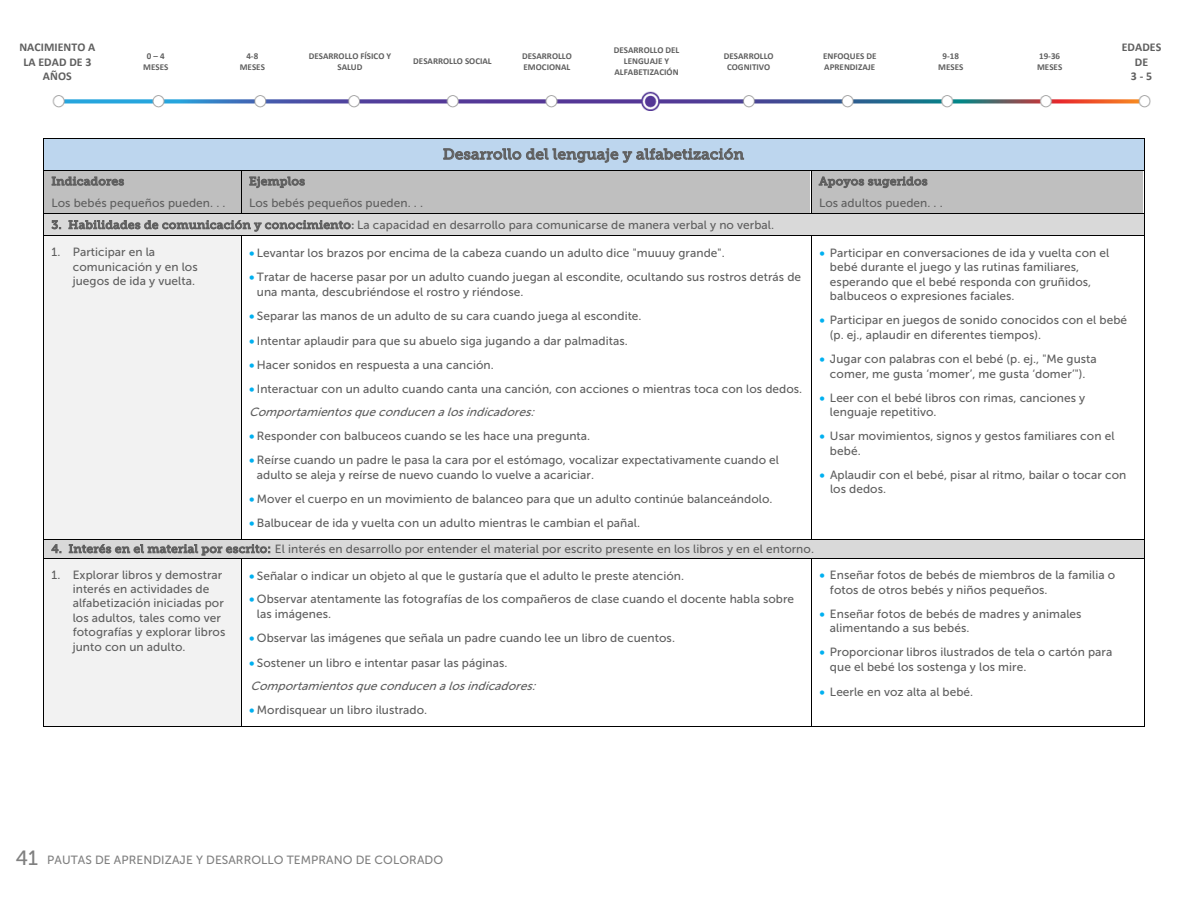
<style>
.page{position:relative;width:1188px;height:918px;background:#fff}
.page>*{position:absolute;margin:0;border:0;box-sizing:border-box;transform-origin:0 0}
.t1{font:20.55px "Museo Slab 500";color:#808080}
.t2{font:14.85px "Museo Slab 500";letter-spacing:.015em;color:#5f5f5f}
.t3{font:11.85px/14.4px "Museo Sans 500";letter-spacing:.005em;color:#5f5f5f}
.t4{font:italic 11.85px/23.1px "Museo Sans 500";color:#5f5f5f}
.t5{font:11.85px "Museo Sans 500";letter-spacing:.005em;color:#808080}
.t6{font:700 11.85px/14.7px "Calibri";letter-spacing:.005em;color:#5f5f5f;text-align:center}
.t7{font:11.7px "Museo Slab 500";letter-spacing:.025em;color:#5f5f5f}
.t8{font:700 9px/10.8px "Calibri";color:#5f5f5f;text-align:center}
.s1{font-family:"Museo Slab 500";font-size:11.7px}
.s2{font-family:"Calibri";font-weight:700}
.s3{color:#00b0f0}
.s4{font-style:italic}
.s5{font-style:normal}
</style>
<div class="page">
<img style="left:52px;top:91px;width:1099px;height:20px">
<div style="left:44px;top:139px;width:1099px;height:31px;background:#bdd6ee"></div>
<hr style="left:44px;top:138px;width:1100px;height:1px;background:#000">
<hr style="left:43px;top:139px;width:1px;height:31px;background:#000">
<hr style="left:1144px;top:139px;width:1px;height:31px;background:#000">
<div style="left:44px;top:171px;width:197px;height:21px;background:#bfbfbf"></div>
<div style="left:242px;top:171px;width:568px;height:21px;background:#bfbfbf"></div>
<div style="left:811px;top:171px;width:332px;height:21px;background:#bfbfbf"></div>
<hr style="left:44px;top:170px;width:197px;height:1px;background:#000">
<hr style="left:242px;top:170px;width:569px;height:1px;background:#000">
<hr style="left:811px;top:170px;width:333px;height:1px;background:#000">
<div style="left:44px;top:192px;width:197px;height:22px;background:#bfbfbf"></div>
<div style="left:242px;top:192px;width:568px;height:22px;background:#bfbfbf"></div>
<div style="left:811px;top:192px;width:332px;height:22px;background:#bfbfbf"></div>
<div style="left:44px;top:214px;width:1099px;height:21px;background:#d9d9d9"></div>
<hr style="left:44px;top:214px;width:197px;height:1px;background:#000">
<svg style="left:241px;top:170px;width:1px;height:44px"></svg>
<hr style="left:242px;top:214px;width:569px;height:1px;background:#000">
<svg style="left:811px;top:171px;width:1px;height:43px"></svg>
<hr style="left:811px;top:214px;width:333px;height:1px;background:#000">
<div style="left:44px;top:236px;width:197px;height:303px;background:#f2f2f2"></div>
<svg style="left:43px;top:170px;width:1px;height:66px"></svg>
<hr style="left:44px;top:235px;width:197px;height:1px;background:#000">
<hr style="left:242px;top:235px;width:569px;height:1px;background:#000">
<hr style="left:811px;top:235px;width:333px;height:1px;background:#000">
<svg style="left:1144px;top:170px;width:1px;height:66px"></svg>
<hr style="left:43px;top:236px;width:1px;height:303px;background:#000">
<hr style="left:241px;top:236px;width:1px;height:303px;background:#000">
<hr style="left:811px;top:236px;width:1px;height:303px;background:#000">
<hr style="left:1144px;top:236px;width:1px;height:303px;background:#000">
<div style="left:44px;top:540px;width:1099px;height:18px;background:#d9d9d9"></div>
<hr style="left:44px;top:539px;width:197px;height:1px;background:#000">
<hr style="left:242px;top:539px;width:569px;height:1px;background:#000">
<hr style="left:811px;top:539px;width:333px;height:1px;background:#000">
<div style="left:44px;top:558px;width:197px;height:168px;background:#f2f2f2"></div>
<svg style="left:43px;top:539px;width:1px;height:19px"></svg>
<hr style="left:44px;top:558px;width:197px;height:1px;background:#000">
<hr style="left:242px;top:558px;width:569px;height:1px;background:#000">
<hr style="left:811px;top:558px;width:333px;height:1px;background:#000">
<svg style="left:1144px;top:539px;width:1px;height:19px"></svg>
<hr style="left:43px;top:558px;width:1px;height:168px;background:#000">
<hr style="left:44px;top:726px;width:197px;height:1px;background:#000">
<hr style="left:241px;top:558px;width:1px;height:168px;background:#000">
<hr style="left:242px;top:726px;width:569px;height:1px;background:#000">
<hr style="left:811px;top:558px;width:1px;height:168px;background:#000">
<hr style="left:811px;top:726px;width:333px;height:1px;background:#000">
<hr style="left:1144px;top:558px;width:1px;height:168px;background:#000">
<p class="t6" style="left:19px;top:39px;width:78px">NACIMIENTO A<br>LA EDAD DE 3<br>AÑOS</p>
<p class="t8" style="left:143px;top:51px;width:27px">0 –4<br>MESES</p>
<p class="t8" style="left:240px;top:51px;width:27px">4-8<br>MESES</p>
<p class="t8" style="left:309px;top:51px;width:84px">DESARROLLO FÍSICO Y<br>SALUD</p>
<p class="t8" style="left:413px;top:56px;width:80px">DESARROLLO SOCIAL</p>
<p class="t8" style="left:522px;top:51px;width:51px;text-align:left">DESARROLLO<br>EMOCIONAL</p>
<p class="t8" style="left:614px;top:45px;width:67px">DESARROLLO DEL<br>LENGUAJE Y<br>ALFABETIZACIÓN</p>
<p class="t8" style="left:724px;top:51px;width:51px">DESARROLLO<br>COGNITIVO</p>
<p class="t8" style="left:823px;top:51px;width:55px;text-align:left">ENFOQUES DE<br>APRENDIZAJE</p>
<p class="t8" style="left:938px;top:51px;width:27px">9-18<br>MESES</p>
<p class="t8" style="left:1037px;top:51px;width:27px;text-align:left">19-36<br>MESES</p>
<p class="t6" style="left:1122px;top:39px;width:41px">EDADES<br>DE<br>3 -5</p>
<p class="t2" style="left:443px;top:146px;width:303px">Desarrollo del lenguaje y alfabetización</p>
<p class="t7" style="left:51px;top:175px;width:74px">Indicadores</p>
<p class="t7" style="left:249px;top:175px;width:57px">Ejemplos</p>
<p class="t7" style="left:819px;top:175px;width:110px">Apoyos sugeridos</p>
<p class="t3" style="left:51px;top:195px;width:176px">Los bebés pequeños pueden. . .</p>
<p class="t3" style="left:249px;top:195px;width:175px">Los bebés pequeños pueden. . .</p>
<p class="t3" style="left:819px;top:195px;width:125px">Los adultos pueden. . .</p>
<p class="t3" style="left:51px;top:218px;width:724px"><span class="s1">3. Habilidades de comunicación y conocimiento</span><span class="s2">:</span> La capacidad en desarrollo para comunicarse de manera verbal y no verbal.</p>
<p class="t3" style="left:73px;top:245px;width:126px;text-indent:-21px">1. Participar en la comunicación y en los juegos de ida y vuelta.</p>
<p class="t3" style="left:249px;top:246px;width:477px"><span class="s3">•</span> Levantar los brazos por encima de la cabeza cuando un adulto dice "muuuy grande".</p>
<p class="t3" style="left:830px;top:246px;width:281px;text-indent:-11px"><span class="s3">•</span> Participar en conversaciones de ida y vuelta con el bebé durante el juego y las rutinas familiares, esperando que el bebé responda con gruñidos, balbuceos o expresiones faciales.</p>
<p class="t3" style="left:830px;top:313px;width:299px;text-indent:-11px"><span class="s3">•</span> Participar en juegos de sonido conocidos con el bebé (p. ej., aplaudir en diferentes tiempos).</p>
<p class="t3" style="left:819px;top:352px;width:279px;text-align:center"><span class="s3">•</span> Jugar con palabras con el bebé (p. ej., "Me gusta comer, me gusta ‘momer’, me gusta ‘domer’").</p>
<p class="t3" style="left:830px;top:391px;width:257px;text-indent:-11px"><span class="s3">•</span> Leer con el bebé libros con rimas, canciones y lenguaje repetitivo.</p>
<p class="t3" style="left:830px;top:429px;width:286px;text-indent:-11px"><span class="s3">•</span> Usar movimientos, signos y gestos familiares con el bebé.</p>
<p class="t3" style="left:830px;top:468px;width:298px;text-indent:-11px"><span class="s3">•</span> Aplaudir con el bebé, pisar al ritmo, bailar o tocar con los dedos.</p>
<p class="t3" style="left:257px;top:270px;width:546px;text-indent:-8px"><span class="s3">•</span> Tratar de hacerse pasar por un adulto cuando juegan al escondite, ocultando sus rostros detrás de una manta, descubriéndose el rostro y riéndose.</p>
<p class="t3" style="left:249px;top:309px;width:394px"><span class="s3">•</span> Separar las manos de un adulto de su cara cuando juega al escondite.</p>
<p class="t3" style="left:249px;top:333px;width:380px"><span class="s3">•</span> Intentar aplaudir para que su abuelo siga jugando a dar palmaditas.</p>
<p class="t3" style="left:249px;top:357px;width:246px"><span class="s3">•</span> Hacer sonidos en respuesta a una canción.</p>
<p class="t3" style="left:249px;top:377px;width:555px;line-height:23.1px"><span class="s3">•</span> Interactuar con un adulto cuando canta una canción, con acciones o mientras toca con los dedos.<br><span class="s4">Comportamientosqueconducenalosindicadores:</span></p>
<p class="t3" style="left:249px;top:429px;width:343px"><span class="s3">•</span> Responder con balbuceos cuando se les hace una pregunta.</p>
<p class="t3" style="left:257px;top:453px;width:524px;text-indent:-8px"><span class="s3">•</span> Reírse cuando un padre le pasa la cara por el estómago, vocalizar expectativamente cuando el adulto se aleja y reírse de nuevo cuando lo vuelve a acariciar.</p>
<p class="t3" style="left:249px;top:492px;width:525px"><span class="s3">•</span> Mover el cuerpo en un movimiento de balanceo para que un adulto continúe balanceándolo.</p>
<p class="t3" style="left:249px;top:516px;width:392px"><span class="s3">•</span> Balbucear de ida y vuelta con un adulto mientras le cambian el pañal.</p>
<p class="t3" style="left:51px;top:542px;width:764px"><span class="s1">4. Interés en el material por escrito:</span> El interés en desarrollo por entender el material por escrito presente en los libros y en el entorno.</p>
<p class="t3" style="left:73px;top:567px;width:154px;text-indent:-21px">1. Explorar libros y demostrar interés en actividades de alfabetización iniciadas por los adultos, tales como ver fotografías y explorar libros junto con un adulto.</p>
<p class="t3" style="left:249px;top:568px;width:437px"><span class="s3">•</span> Señalar o indicar un objeto al que le gustaría que el adulto le preste atención.</p>
<p class="t3" style="left:830px;top:568px;width:287px;text-indent:-11px"><span class="s3">•</span> Enseñar fotos de bebés de miembros de la familia o fotos de otros bebés y niños pequeños.</p>
<p class="t3" style="left:830px;top:607px;width:253px;text-indent:-11px"><span class="s3">•</span> Enseñar fotos de bebés de madres y animales alimentando a sus bebés.</p>
<p class="t3" style="left:830px;top:645px;width:284px;text-indent:-11px"><span class="s3">•</span> Proporcionar libros ilustrados de tela o cartón para que el bebé los sostenga y los mire.</p>
<p class="t3" style="left:819px;top:684px;width:155px"><span class="s3">•</span> Leerle en voz alta al bebé.</p>
<p class="t3" style="left:257px;top:592px;width:539px;text-indent:-8px"><span class="s3">•</span> Observar atentamente las fotografías de los compañeros de clase cuando el docente habla sobre las imágenes.</p>
<p class="t3" style="left:249px;top:631px;width:427px"><span class="s3">•</span> Observar las imágenes que señala un padre cuando lee un libro de cuentos.</p>
<p class="t4" style="left:249px;top:651px;width:292px"><span class="s3">•</span> <span class="s5">Sostener un libro e intentar pasar las páginas.<br></span>Comportamientosqueconducenalosindicadores:</p>
<p class="t3" style="left:249px;top:703px;width:180px"><span class="s3">•</span> Mordisquear un libro ilustrado.</p>
<h1 class="t1" style="left:16px;top:846px;width:24px">41</h1>
<p class="t5" style="left:47px;top:853px;width:397px">PAUTAS DE APRENDIZAJE Y DESARROLLO TEMPRANO DE COLORADO</p>
</div>
